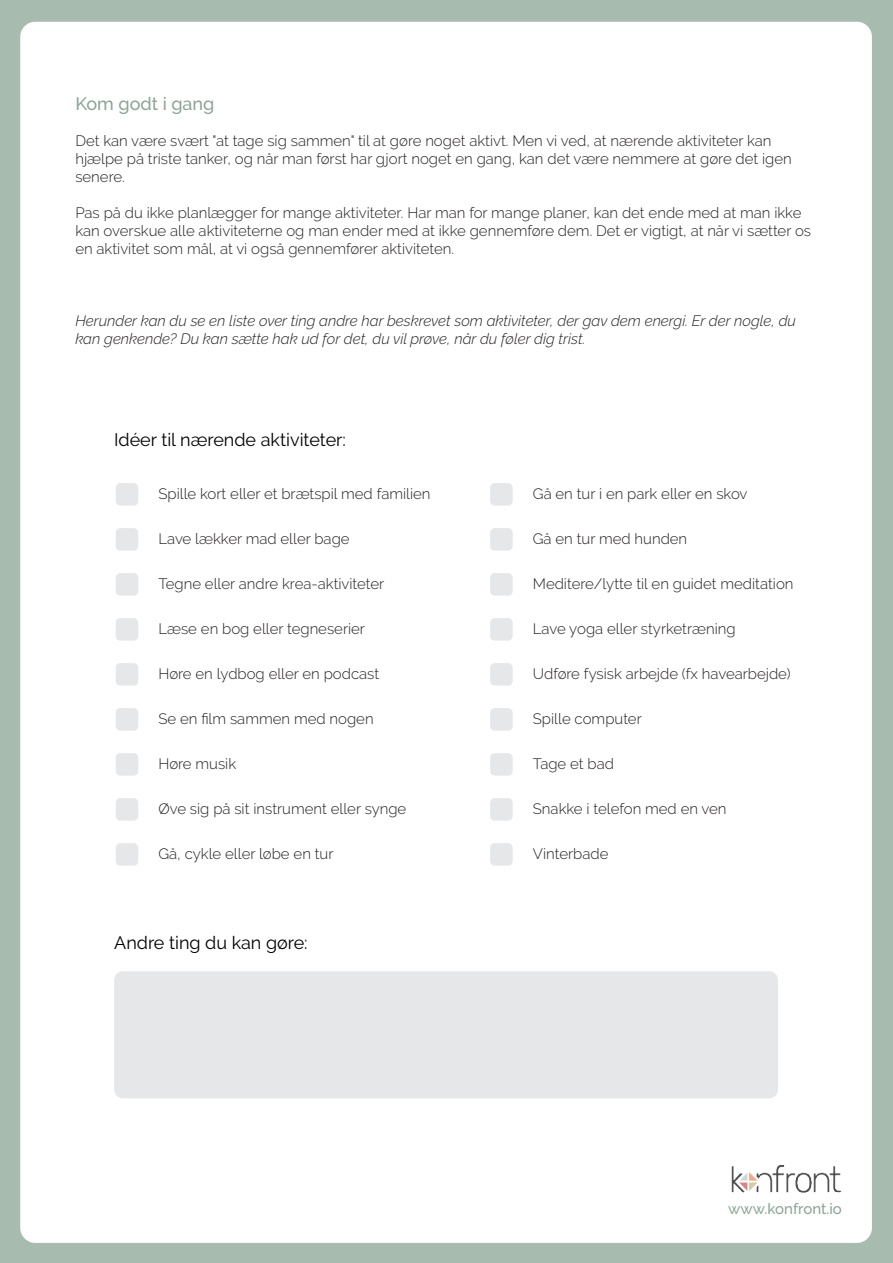
<style>
.page{position:relative;width:893px;height:1263px;background:#a8bbaf}
.page>*{position:absolute;margin:0;border:0;box-sizing:border-box;transform-origin:0 0}
.t1{font:18px "Raleway";color:#000}
.t2{font:500 18px "Raleway";color:#8ba595}
.t3{font:300 15px/18px "Raleway";color:#231f20}
.t4{font:italic 300 15px/18px "Raleway";color:#231f20}
.t5{font:500 15px "Raleway";color:#8ba595}
</style>
<div class="page">
<div style="left:20px;top:22px;width:852px;height:1221px;background:#fff;border-radius:15px"></div>
<img style="left:731px;top:1165px;width:110px;height:28px">
<div style="left:114px;top:971px;width:664px;height:127px;background:#e6e7e8;border-radius:9px"></div>
<div style="left:116px;top:483px;width:22px;height:23px;background:#e6e7e8;border-radius:5px"></div>
<div style="left:116px;top:528px;width:22px;height:23px;background:#e6e7e8;border-radius:5px"></div>
<div style="left:116px;top:573px;width:22px;height:23px;background:#e6e7e8;border-radius:5px"></div>
<div style="left:116px;top:618px;width:22px;height:23px;background:#e6e7e8;border-radius:5px"></div>
<div style="left:116px;top:663px;width:22px;height:23px;background:#e6e7e8;border-radius:5px"></div>
<div style="left:116px;top:708px;width:22px;height:23px;background:#e6e7e8;border-radius:5px"></div>
<div style="left:116px;top:753px;width:22px;height:23px;background:#e6e7e8;border-radius:5px"></div>
<div style="left:116px;top:798px;width:22px;height:23px;background:#e6e7e8;border-radius:5px"></div>
<div style="left:116px;top:843px;width:22px;height:23px;background:#e6e7e8;border-radius:5px"></div>
<div style="left:490px;top:483px;width:23px;height:23px;background:#e6e7e8;border-radius:5px"></div>
<div style="left:490px;top:528px;width:23px;height:23px;background:#e6e7e8;border-radius:5px"></div>
<div style="left:490px;top:573px;width:23px;height:23px;background:#e6e7e8;border-radius:5px"></div>
<div style="left:490px;top:618px;width:23px;height:23px;background:#e6e7e8;border-radius:5px"></div>
<div style="left:490px;top:663px;width:23px;height:23px;background:#e6e7e8;border-radius:5px"></div>
<div style="left:490px;top:708px;width:23px;height:23px;background:#e6e7e8;border-radius:5px"></div>
<div style="left:490px;top:753px;width:23px;height:23px;background:#e6e7e8;border-radius:5px"></div>
<div style="left:490px;top:798px;width:23px;height:23px;background:#e6e7e8;border-radius:5px"></div>
<div style="left:490px;top:843px;width:23px;height:23px;background:#e6e7e8;border-radius:5px"></div>
<p class="t2" style="left:75px;top:97px;width:141px">Kom godt i gang</p>
<p class="t3" style="left:75px;top:132px;width:718px">Det kan være svært "at tage sig sammen" til at gøre noget aktivt. Men vi ved, at nærende aktiviteter kan hjælpe på triste tanker, og når man først har gjort noget en gang, kan det være nemmere at gøre det igen senere.</p>
<p class="t3" style="left:75px;top:204px;width:737px">Pas på du ikke planlægger for mange aktiviteter. Har man for mange planer, kan det ende med at man ikke kan overskue alle aktiviteterne og man ender med at ikke gennemføre dem. Det er vigtigt, at når vi sætter os en aktivitet som mål, at vi også gennemfører aktiviteten.</p>
<p class="t4" style="left:75px;top:313px;width:722px">Herunder kan du se en liste over ting andre har beskrevet som aktiviteter, der gav dem energi. Er der nogle, du kan genkende? Du kan sætte hak ud for det, du vil prøve, når du føler dig trist.</p>
<p class="t1" style="left:114px;top:433px;width:233px">Idéer til nærende aktiviteter:</p>
<p class="t3" style="left:158px;top:485px;width:274px">Spille kort eller et brætspil med familien</p>
<p class="t3" style="left:533px;top:485px;width:216px">Gå en tur i en park eller en skov</p>
<p class="t3" style="left:158px;top:530px;width:193px">Lave lækker mad eller bage</p>
<p class="t3" style="left:158px;top:575px;width:227px">Tegne eller andre krea-aktiviteter</p>
<p class="t3" style="left:158px;top:620px;width:208px">Læse en bog eller tegneserier</p>
<p class="t3" style="left:158px;top:665px;width:222px">Høre en lydbog eller en podcast</p>
<p class="t3" style="left:158px;top:710px;width:217px">Se en film sammen med nogen</p>
<p class="t3" style="left:158px;top:755px;width:79px">Høre musik</p>
<p class="t3" style="left:158px;top:801px;width:249px">Øve sig på sit instrument eller synge</p>
<p class="t3" style="left:158px;top:845px;width:177px">Gå, cykle eller løbe en tur</p>
<p class="t3" style="left:533px;top:531px;width:156px">Gå en tur med hunden</p>
<p class="t3" style="left:533px;top:576px;width:262px">Meditere/lytte til en guidet meditation</p>
<p class="t3" style="left:533px;top:620px;width:204px">Lave yoga eller styrketræning</p>
<p class="t3" style="left:533px;top:665px;width:259px">Udføre fysisk arbejde (fx havearbejde)</p>
<p class="t3" style="left:533px;top:710px;width:110px">Spille computer</p>
<p class="t3" style="left:533px;top:755px;width:83px">Tage et bad</p>
<p class="t3" style="left:533px;top:800px;width:195px">Snakke i telefon med en ven</p>
<p class="t3" style="left:533px;top:845px;width:77px">Vinterbade</p>
<p class="t1" style="left:114px;top:936px;width:195px">Andre ting du kan gøre:</p>
<p class="t5" style="left:728px;top:1203px;width:115px">www.konfront.io</p>
</div>
